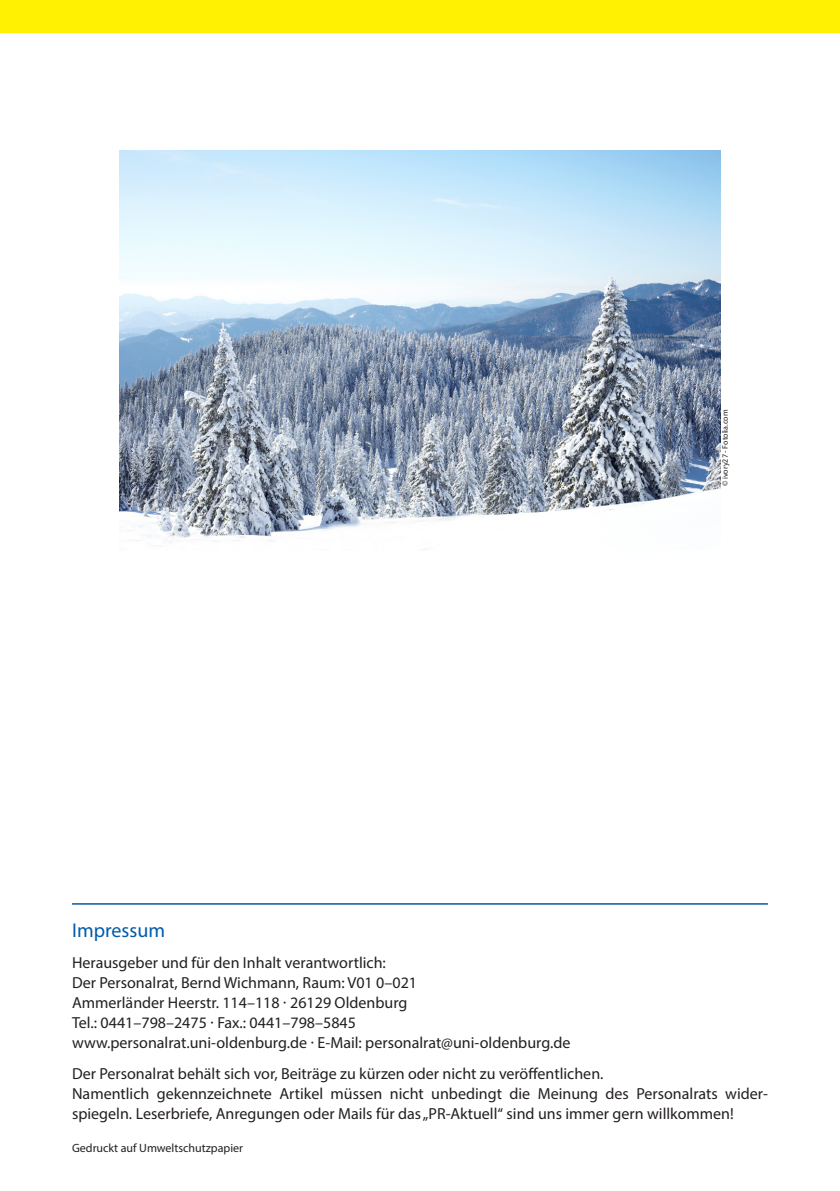
<style>
.page{position:relative;width:840px;height:1191px;background:#fff}
.page>*{position:absolute;margin:0;border:0;box-sizing:border-box;transform-origin:0 0}
.t1{font:20px "Myriad Pro";color:#015aaa}
.t2{font:16px/20px "Myriad Pro";color:#231f20}
.t3{font:12px "Myriad Pro";color:#231f20}
.t4{font:8px "Myriad Pro";color:#231f20}
</style>
<div class="page">
<div style="left:0;top:0;width:839px;height:33px;background:#fff101"></div>
<hr style="left:72px;top:903px;width:695px;height:1px;background:#015aaa">
<img style="left:120px;top:150px;width:599px;height:400px">
<p class="t4" style="left:720px;top:486px;width:78px;rotate:-90deg">© ivory27 - Fotolia.com</p>
<p class="t1" style="left:72px;top:917px;width:94px">Impressum</p>
<p class="t2" style="left:72px;top:952px;width:346px">Herausgeber und für den Inhalt verantwortlich:<br>Der Personalrat, Bernd Wichmann, Raum: V01 0–021</p>
<p class="t2" style="left:72px;top:992px;width:336px">Ammerländer Heerstr. 114–118 · 26129 Oldenburg<br>Tel.: 0441–798–2475 · Fax.: 0441–798–5845</p>
<p class="t2" style="left:72px;top:1032px;width:499px">www.personalrat.uni-oldenburg.de · E-Mail: personalrat@uni-oldenburg.de</p>
<p class="t2" style="left:72px;top:1063px;width:696px">Der Personalrat behält sich vor, Beiträge zu kürzen oder nicht zu veröffentlichen.<br>Namentlich gekennzeichnete Artikel müssen nicht unbedingt die Meinung des Personalrats wider&shy;spiegeln. Leserbriefe, Anregungen oder Mails für das „PR-Aktuell“ sind uns immer gern willkommen!</p>
<p class="t3" style="left:72px;top:1140px;width:172px">Gedruckt auf Umweltschutzpapier</p>
</div>
